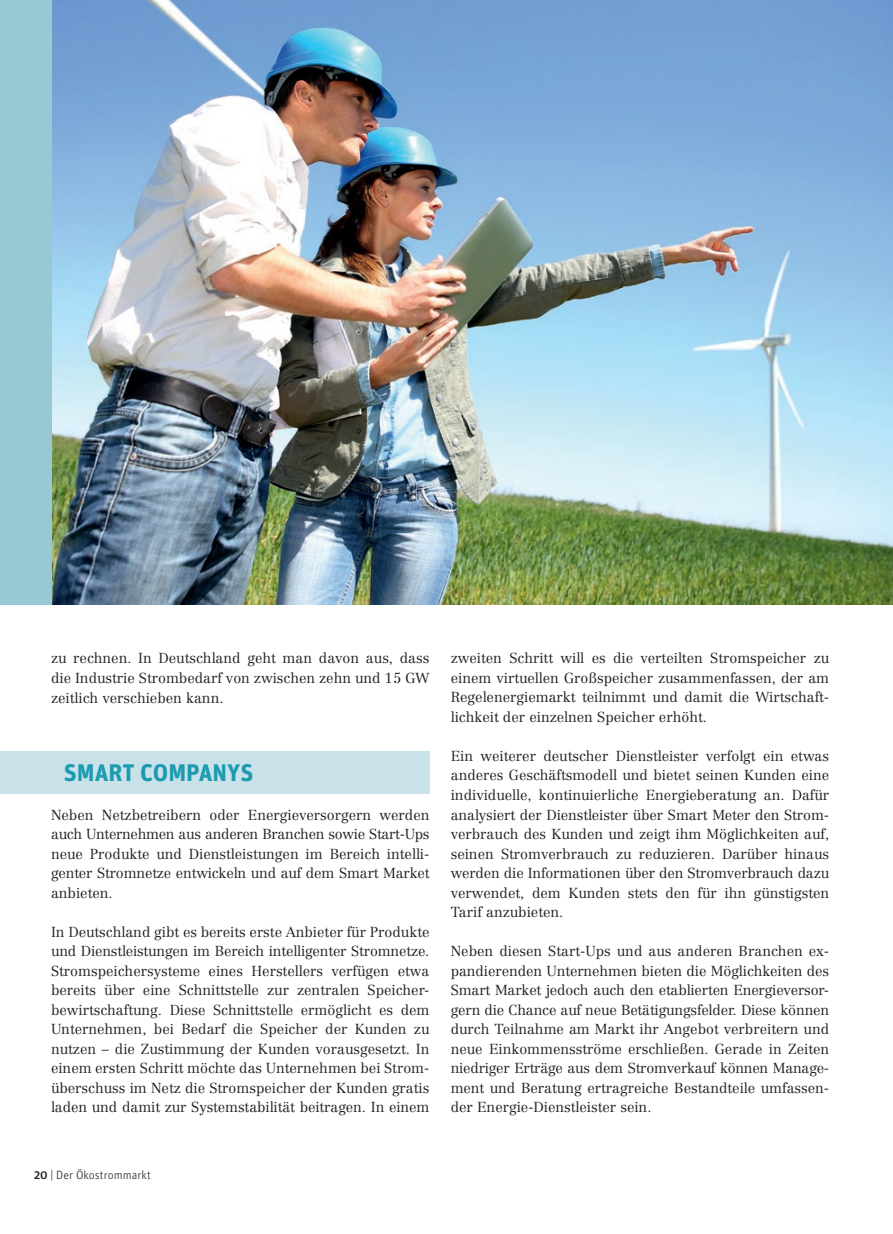
<style>
.page{position:relative;width:893px;height:1234px;background:#fff}
.page>*{position:absolute;margin:0;border:0;box-sizing:border-box;transform-origin:0 0}
.t1{font:700 24px "Unit";color:#1c9aaf}
.t2{font:300 14.25px/19.5px "Centennial";color:#231f20;text-align:justify}
.t3{font:300 12px "Unit";letter-spacing:.005em;color:#231f20}
.s1{font-weight:500}
</style>
<div class="page">
<hr style="left:892px;top:0;width:1px;height:1233px;background:#deedf1">
<div style="left:0;top:750px;width:429px;height:43px;background:#c9e1e9"></div>
<img style="left:51px;top:0;width:842px;height:604px">
<div style="left:0;top:0;width:51px;height:604px;background:#99c8d5"></div>
<p class="t2" style="left:51px;top:648px;width:380px">zu rechnen. In Deutschland geht man davon aus, dass die Industrie Strombedarf von zwischen zehn und 15 GW zeitlich verschieben kann.</p>
<h1 class="t1" style="left:64px;top:757px;width:191px">SMART COMPANYS</h1>
<p class="t2" style="left:51px;top:804px;width:380px">Neben Netzbetreibern oder Energieversorgern werden auch Unternehmen aus anderen Branchen sowie Start-Ups neue Produkte und Dienstleistungen im Bereich intelli&shy;genter Stromnetze entwickeln und auf dem Smart Market anbieten.</p>
<p class="t2" style="left:51px;top:921px;width:380px">In Deutschland gibt es bereits erste Anbieter für Produkte und Dienstleistungen im Bereich intelligenter Stromnetze.<br>Stromspeichersysteme eines Herstellers verfügen etwa bereits über eine Schnittstelle zur zentralen Speicher&shy;bewirtschaftung. Diese Schnittstelle ermöglicht es dem Unternehmen, bei Bedarf die Speicher der Kunden zu nutzen – die Zustimmung der Kunden vorausgesetzt. In einem ersten Schritt möchte das Unternehmen bei Strom&shy;überschuss im Netz die Stromspeicher der Kunden gratis laden und damit zur Systemstabilität beitragen. In einem</p>
<p class="t3" style="left:34px;top:1167px;width:118px"><span class="s1">20</span> | Der Ökostrommarkt</p>
<p class="t2" style="left:451px;top:648px;width:380px">zweiten Schritt will es die verteilten Stromspeicher zu einem virtuellen Großspeicher zusammenfassen, der am Regelenergiemarkt teilnimmt und damit die Wirtschaft&shy;lichkeit der einzelnen Speicher erhöht.</p>
<p class="t2" style="left:451px;top:746px;width:380px">Ein weiterer deutscher Dienstleister verfolgt ein etwas anderes Geschäftsmodell und bietet seinen Kunden eine individuelle, kontinuierliche Energieberatung an. Dafür analysiert der Dienstleister über Smart Meter den Strom&shy;verbrauch des Kunden und zeigt ihm Möglichkeiten auf, seinen Stromverbrauch zu reduzieren. Darüber hinaus werden die Informationen über den Stromverbrauch dazu verwendet, dem Kunden stets den für ihn günstigsten Tarif anzubieten.</p>
<p class="t2" style="left:451px;top:941px;width:380px">Neben diesen Start-Ups und aus anderen Branchen ex&shy;pandierenden Unternehmen bieten die Möglichkeiten des Smart Market jedoch auch den etablierten Energieversor&shy;gern die Chance auf neue Betätigungsfelder. Diese können durch Teilnahme am Markt ihr Angebot verbreitern und neue Einkommensströme erschließen. Gerade in Zeiten niedriger Erträge aus dem Stromverkauf können Manage&shy;ment und Beratung ertragreiche Bestandteile umfassen&shy;der Energie-Dienstleister sein.</p>
</div>
